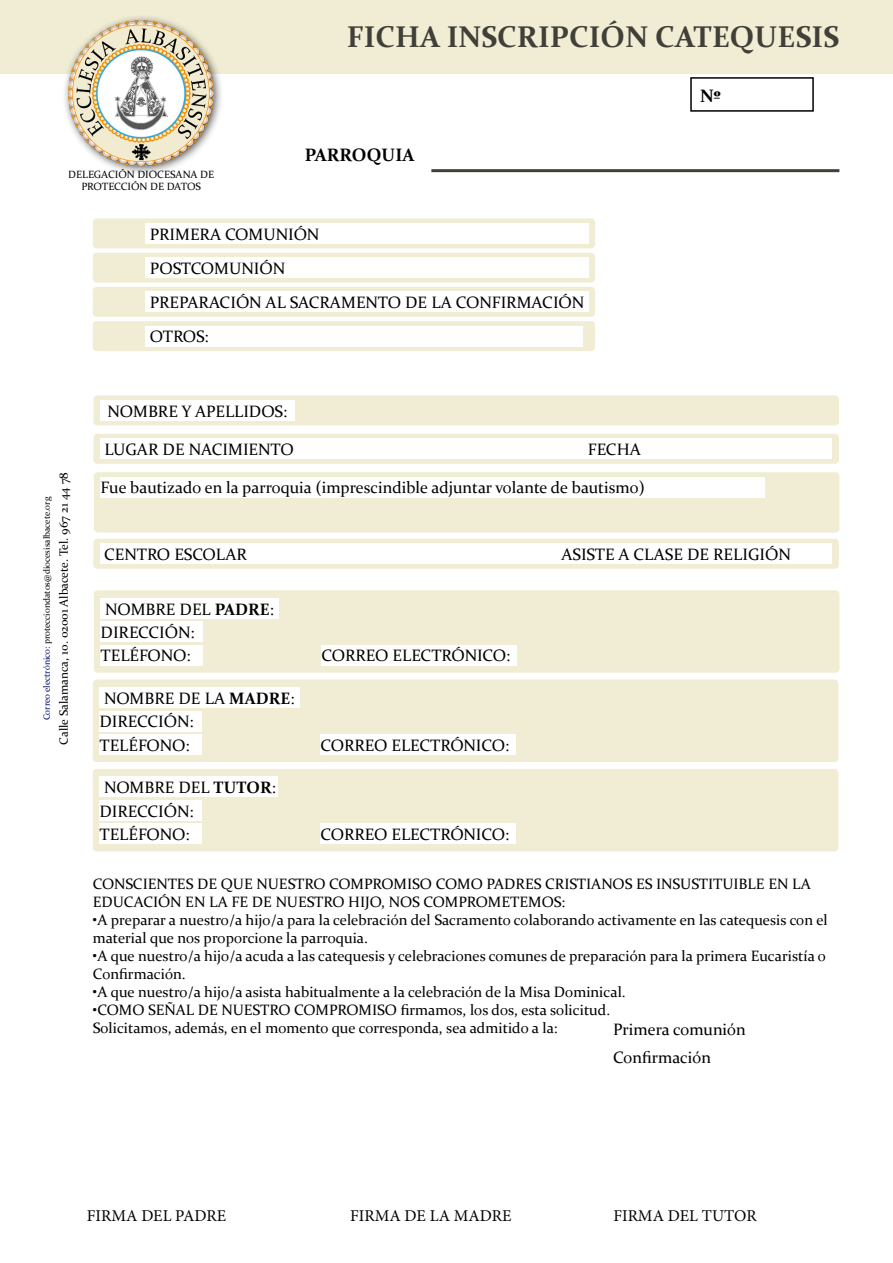
<style>
.page{position:relative;width:893px;height:1263px;background:#fff}
.page>*{position:absolute;margin:0;border:0;box-sizing:border-box;transform-origin:0 0}
.t1{font:700 30px "Constantia";color:#403f38}
.t2{font:700 18px "Constantia";color:#000}
.t3{font:16.5px/23.4px "Constantia";color:#000}
.t4{font:16.5px "Minion Pro";color:#000}
.t5{font:15px/18px "Constantia";color:#000}
.t6{font:12px "Constantia";color:#000}
.t7{font:10.5px/12.6px "Constantia";color:#000;text-align:center}
.t8{font:9px "Constantia";color:#000}
.s1{color:#000972}
.s2{font-weight:700}
</style>
<div class="page">
<hr style="left:431px;top:169px;width:408px;height:3px;background:#403f38">
<div style="left:690px;top:77px;width:124px;height:35px;border:2px solid #000"></div>
<div style="left:93px;top:218px;width:502px;height:30px;background:#f1edd4;border-radius:4px"></div>
<div style="left:146px;top:223px;width:443px;height:20px;background:#fff"></div>
<div style="left:93px;top:253px;width:502px;height:30px;background:#f1edd4;border-radius:4px"></div>
<div style="left:146px;top:258px;width:443px;height:20px;background:#fff"></div>
<div style="left:93px;top:287px;width:502px;height:30px;background:#f1edd4;border-radius:4px"></div>
<div style="left:146px;top:292px;width:443px;height:20px;background:#fff"></div>
<div style="left:93px;top:321px;width:502px;height:30px;background:#f1edd4;border-radius:4px"></div>
<div style="left:146px;top:326px;width:437px;height:20px;background:#fff"></div>
<div style="left:93px;top:395px;width:746px;height:30px;background:#f1edd4;border-radius:4px"></div>
<div style="left:100px;top:400px;width:195px;height:20px;background:#fff"></div>
<div style="left:93px;top:434px;width:746px;height:30px;background:#f1edd4;border-radius:4px"></div>
<div style="left:100px;top:439px;width:732px;height:20px;background:#fff"></div>
<div style="left:93px;top:539px;width:746px;height:30px;background:#f1edd4;border-radius:4px"></div>
<div style="left:100px;top:544px;width:732px;height:20px;background:#fff"></div>
<div style="left:94px;top:472px;width:745px;height:61px;background:#f1edd4;border-radius:4px"></div>
<div style="left:101px;top:477px;width:664px;height:20px;background:#fff"></div>
<div style="left:93px;top:679px;width:745px;height:83px;background:#f1edd4;border-radius:4px"></div>
<div style="left:100px;top:688px;width:200px;height:20px;background:#fff"></div>
<div style="left:100px;top:711px;width:102px;height:20px;background:#fff"></div>
<div style="left:100px;top:734px;width:102px;height:20px;background:#fff"></div>
<div style="left:321px;top:734px;width:195px;height:20px;background:#fff"></div>
<div style="left:93px;top:769px;width:745px;height:82px;background:#f1edd4;border-radius:4px"></div>
<div style="left:100px;top:777px;width:178px;height:20px;background:#fff"></div>
<div style="left:100px;top:800px;width:102px;height:20px;background:#fff"></div>
<div style="left:100px;top:824px;width:102px;height:20px;background:#fff"></div>
<div style="left:321px;top:824px;width:195px;height:20px;background:#fff"></div>
<div style="left:94px;top:590px;width:745px;height:83px;background:#f1edd4;border-radius:4px"></div>
<div style="left:101px;top:598px;width:178px;height:20px;background:#fff"></div>
<div style="left:101px;top:622px;width:102px;height:20px;background:#fff"></div>
<div style="left:101px;top:645px;width:102px;height:20px;background:#fff"></div>
<div style="left:322px;top:645px;width:195px;height:20px;background:#fff"></div>
<div style="left:0;top:0;width:893px;height:73px;background:#f1edd4"></div>
<div style="left:61px;top:13px;width:163px;height:163px;background:#000;opacity:.75"></div>
<img style="left:69px;top:21px;width:145px;height:145px">
<h1 class="t1" style="left:347px;top:16px;width:494px">FICHA INSCRIPCIÓN CATEQUESIS</h1>
<p class="t7" style="left:68px;top:168px;width:147px">DELEGACIÓN DIOCESANA DE<br>PROTECCIÓN DE DATOS</p>
<p class="t2" style="left:305px;top:143px;width:111px">PARROQUIA</p>
<p class="t3" style="left:150px;top:216px;width:436px;line-height:34.2px">PRIMERA COMUNIÓN<br>POSTCOMUNIÓN<br>PREPARACIÓN AL SACRAMENTO DE LA CONFIRMACIÓN<br>OTROS:</p>
<p class="t3" style="left:108px;top:398px;width:181px">NOMBRE Y APELLIDOS:</p>
<p class="t3" style="left:104px;top:437px;width:191px">LUGAR DE NACIMIENTO</p>
<p class="t3" style="left:588px;top:437px;width:55px">FECHA</p>
<p class="t2" style="left:700px;top:83px;width:22px">Nº</p>
<p class="t6" style="left:56px;top:745px;width:274px;rotate:-90deg">Calle Salamanca, 10. 02001 Albacete. Tel. 967 21 44 78</p>
<p class="t8" style="left:41px;top:720px;width:225px;rotate:-90deg"><span class="s1">Correo electrónico</span>: protecciondatos@diocesisalbacete.org</p>
<p class="t3" style="left:101px;top:475px;width:546px">Fue bautizado en la parroquia (imprescindible adjuntar volante de bautismo)</p>
<p class="t3" style="left:104px;top:542px;width:144px">CENTRO ESCOLAR</p>
<p class="t3" style="left:561px;top:542px;width:231px">ASISTE A CLASE DE RELIGIÓN</p>
<p class="t3" style="left:101px;top:596px;width:175px">NOMBRE DEL <span class="s2">PADRE</span>:<br>DIRECCIÓN:<br>TELÉFONO:</p>
<p class="t3" style="left:100px;top:686px;width:197px">NOMBRE DE LA <span class="s2">MADRE</span>:<br>DIRECCIÓN:<br>TELÉFONO:</p>
<p class="t3" style="left:100px;top:775px;width:178px">NOMBRE DEL <span class="s2">TUTOR</span>:<br>DIRECCIÓN:<br>TELÉFONO:</p>
<p class="t3" style="left:322px;top:643px;width:190px">CORREO ELECTRÓNICO:</p>
<p class="t3" style="left:321px;top:732px;width:190px">CORREO ELECTRÓNICO:</p>
<p class="t3" style="left:321px;top:822px;width:190px">CORREO ELECTRÓNICO:</p>
<p class="t5" style="left:93px;top:874px;width:720px">CONSCIENTES DE QUE NUESTRO COMPROMISO COMO PADRES CRISTIANOS ES INSUSTITUIBLE EN LA<br>EDUCACIÓN EN LA FE DE NUESTRO HIJO, NOS COMPROMETEMOS:</p>
<p class="t5" style="left:93px;top:910px;width:736px">•A preparar a nuestro/a hijo/a para la celebración del Sacramento colaborando activamente en las catequesis con el material que nos proporcione la parroquia.</p>
<p class="t5" style="left:93px;top:946px;width:735px">•A que nuestro/a hijo/a acuda a las catequesis y celebraciones comunes de preparación para la primera Eucaristía o<br>Confirmación.</p>
<p class="t5" style="left:93px;top:982px;width:534px">•A que nuestro/a hijo/a asista habitualmente a la celebración de la Misa Dominical.</p>
<p class="t5" style="left:93px;top:1000px;width:519px">•COMO SEÑAL DE NUESTRO COMPROMISO firmamos, los dos, esta solicitud.<br>Solicitamos, además, en el momento que corresponda, sea admitido a la:</p>
<p class="t3" style="left:613px;top:1015px;width:134px;line-height:27.6px">Primera comunión<br>Confirmación</p>
<p class="t4" style="left:87px;top:1205px;width:141px">FIRMA DEL PADRE</p>
<p class="t4" style="left:350px;top:1205px;width:163px">FIRMA DE LA MADRE</p>
<p class="t4" style="left:613px;top:1205px;width:145px">FIRMA DEL TUTOR</p>
</div>
